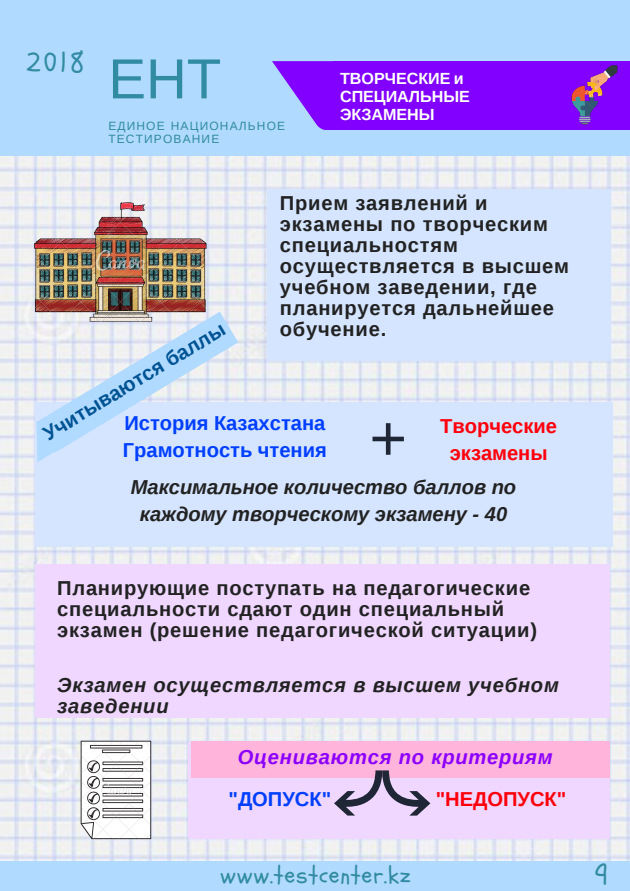
<style>
.page{position:relative;width:630px;height:891px;background:#b0daff}
.page>*{position:absolute;margin:0;border:0;box-sizing:border-box;transform-origin:0 0}
.t1{font:64.4px "Arimo";color:#1f2635}
.t2{font:56.4px "Liberation Sans";color:#318ba2}
.t3{font:28.4px "Schoolbell";color:#318ba2}
.t4{font:24.4px "Schoolbell";letter-spacing:.04em;color:#318ba2}
.t5{font:700 20px/21.2px "Liberation Sans";letter-spacing:.04em;color:#222}
.t6{font:italic 700 20px/27.2px "Liberation Sans";color:#222;text-align:center}
.t7{font:italic 700 20px/21.2px "Liberation Sans";letter-spacing:.04em;color:#222}
.t8{font:700 20px/27.2px "Liberation Sans";color:#003fff}
.t9{font:700 20px "Liberation Sans";color:#ff000b}
.t10{font:italic 700 20px "Liberation Sans";letter-spacing:.04em;color:#8c00ff}
.t11{font:700 20px "Liberation Sans";color:#005393}
.t12{font:700 16px/18px "Liberation Sans";color:#fff}
.t13{font:12px/12px "Liberation Sans";letter-spacing:.095em;color:#318ba2}
.s1{font-family:"Arimo"}
</style>
<div class="page">
<div style="left:333px;top:61px;width:275px;height:68px;background:#8100ff"></div>
<svg style="left:272px;top:61px;width:61px;height:68px"></svg>
<img style="left:0;top:156px;width:630px;height:705px">
<div style="left:268px;top:190px;width:343px;height:171px;background:#d5e5ff"></div>
<img style="left:557px;top:61px;width:73px;height:69px">
<img style="left:21px;top:163px;width:199px;height:198px">
<div style="left:35px;top:564px;width:574px;height:154px;background:#efd7ff"></div>
<div style="left:188px;top:742px;width:421px;height:96px;background:#efd7ff"></div>
<div style="left:191px;top:742px;width:418px;height:36px;background:#ffb4dc"></div>
<div style="left:35px;top:402px;width:577px;height:144px;background:#d5e5ff"></div>
<svg style="left:37px;top:311px;width:201px;height:131px"></svg>
<svg style="left:19px;top:410px;width:54px;height:53px"></svg>
<svg style="left:334px;top:770px;width:96px;height:46px"></svg>
<img style="left:51px;top:725px;width:130px;height:130px">
<h3 class="t3" style="left:26px;top:44px;width:60px">2018</h3>
<h2 class="t2" style="left:108px;top:47px;width:114px">ЕНТ</h2>
<p class="t13" style="left:108px;top:120px;width:178px">ЕДИНОЕ НАЦИОНАЛЬНОЕ<br>ТЕСТИРОВАНИЕ</p>
<p class="t12" style="left:340px;top:70px;width:131px">ТВОРЧЕСКИЕ и<br>СПЕЦИАЛЬНЫЕ<br>ЭКЗАМЕНЫ</p>
<p class="t5" style="left:280px;top:192px;width:291px">Прием заявлений и экзамены по творческим специальностям осуществляется в высшем учебном заведении<span class="s1">,</span> где планируется дальнейшее обучение<span class="s1">.</span></p>
<p class="t11" style="left:39px;top:425px;width:210px;rotate:-31deg">Учитываются баллы</p>
<p class="t8" style="left:123px;top:409px;width:206px">История Казахстана<br>Грамотность чтения</p>
<p class="t9" style="left:440px;top:415px;width:118px">Творческие</p>
<h1 class="t1" style="left:369px;top:402px;width:39px">+</h1>
<p class="t9" style="left:450px;top:442px;width:99px">экзамены</p>
<p class="t6" style="left:131px;top:473px;width:387px">Максимальное количество баллов по каждому творческому экзамену <span class="s1">- 40</span></p>
<p class="t5" style="left:57px;top:578px;width:482px">Планирующие поступать на педагогические специальности сдают один специальный экзамен <span class="s1">(</span>решение педагогической ситуации<span class="s1">)</span></p>
<p class="t7" style="left:57px;top:674px;width:503px">Экзамен осуществляется в высшем учебном заведении</p>
<p class="t10" style="left:238px;top:746px;width:317px">Оцениваются по критериям</p>
<p class="t8" style="left:229px;top:785px;width:104px"><span class="s1">"</span>ДОПУСК<span class="s1">"</span></p>
<p class="t9" style="left:436px;top:788px;width:132px"><span class="s1">"</span>НЕДОПУСК<span class="s1">"</span></p>
<p class="t4" style="left:220px;top:858px;width:192px">www.testcenter.kz</p>
<h3 class="t3" style="left:595px;top:856px;width:15px">9</h3>
</div>
